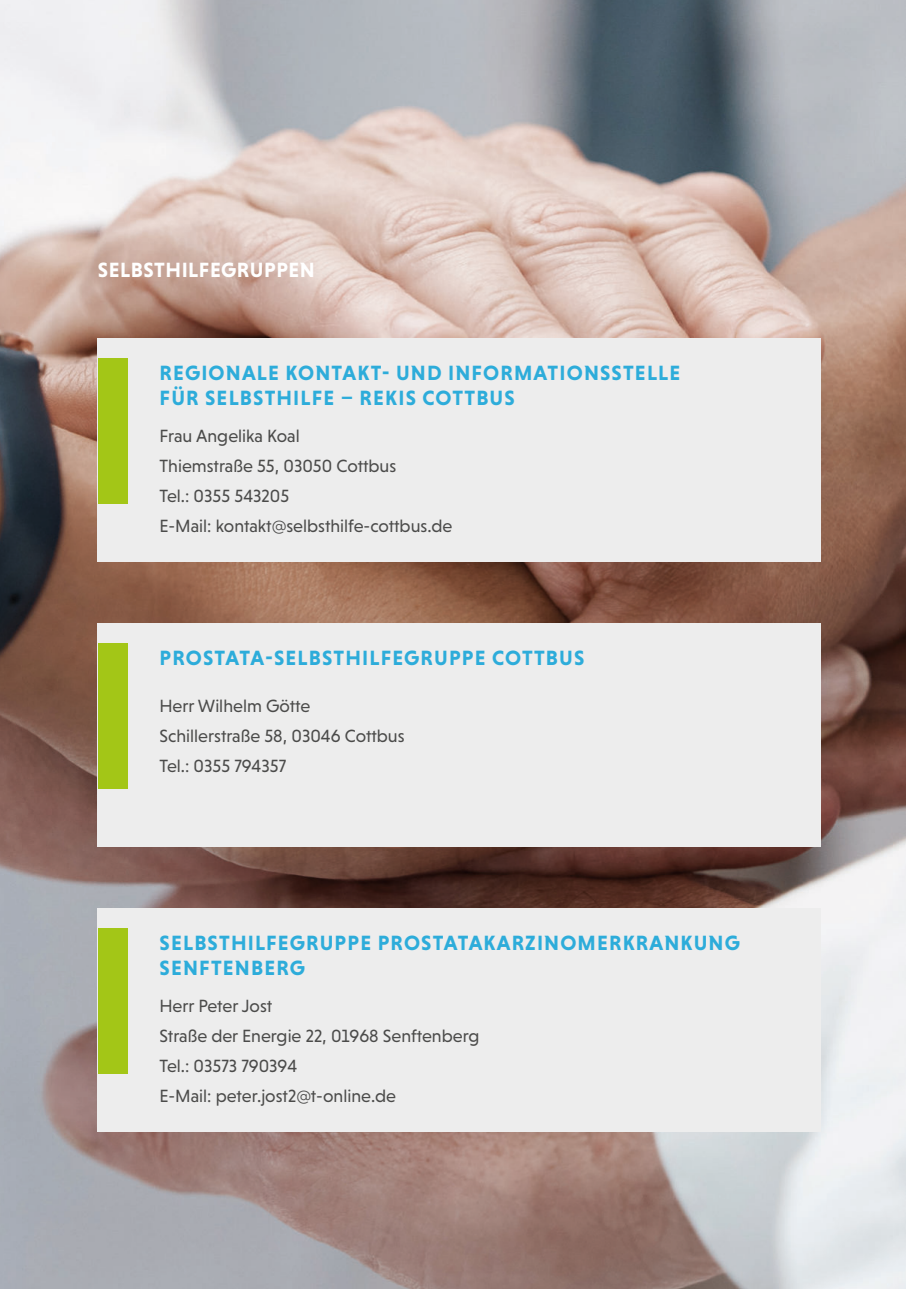
<style>
.page{position:relative;width:906px;height:1289px;background:#fff}
.page>*{position:absolute;margin:0;border:0;box-sizing:border-box;transform-origin:0 0}
.t1{font:700 21px/25.5px "Niveau Grotesk";letter-spacing:.055em;color:#2dacda}
.t2{font:700 21px "Niveau Grotesk";letter-spacing:.025em;color:#fff}
.t3{font:18px/30px "Niveau Grotesk";color:#4b4b4a}
</style>
<div class="page">
<img style="left:0;top:0;width:906px;height:1288px">
<div style="left:98px;top:338px;width:723px;height:223px;background:#ededed"></div>
<div style="left:98px;top:358px;width:30px;height:146px;background:#a3c617"></div>
<div style="left:98px;top:623px;width:723px;height:223px;background:#ededed"></div>
<div style="left:98px;top:643px;width:30px;height:145px;background:#a3c617"></div>
<div style="left:98px;top:908px;width:723px;height:223px;background:#ededed"></div>
<div style="left:98px;top:928px;width:30px;height:145px;background:#a3c617"></div>
<p class="t2" style="left:98px;top:258px;width:218px">SELBSTHILFEGRUPPEN</p>
<p class="t1" style="left:160px;top:360px;width:522px">REGIONALE KONTAKT- UND INFORMATIONSSTELLE<br>FÜR SELBSTHILFE – REKIS COTTBUS</p>
<p class="t3" style="left:159px;top:421px;width:294px">Frau Angelika Koal<br>Thiemstraße 55, 03050 Cottbus<br>Tel.: 0355 543205<br>E-Mail: kontakt@selbsthilfe-cottbus.de</p>
<p class="t1" style="left:160px;top:644px;width:426px">PROSTATA-SELBSTHILFEGRUPPE COTTBUS</p>
<p class="t3" style="left:159px;top:691px;width:247px">Herr Wilhelm Götte<br>Schillerstraße 58, 03046 Cottbus<br>Tel.: 0355 794357</p>
<p class="t1" style="left:160px;top:929px;width:582px">SELBSTHILFEGRUPPE PROSTATAKARZINOMERKRANKUNG<br>SENFTENBERG</p>
<p class="t3" style="left:159px;top:991px;width:321px">Herr Peter Jost<br>Straße der Energie 22, 01968 Senftenberg<br>Tel.: 03573 790394<br>E-Mail: peter.jost2@t-online.de</p>
</div>
